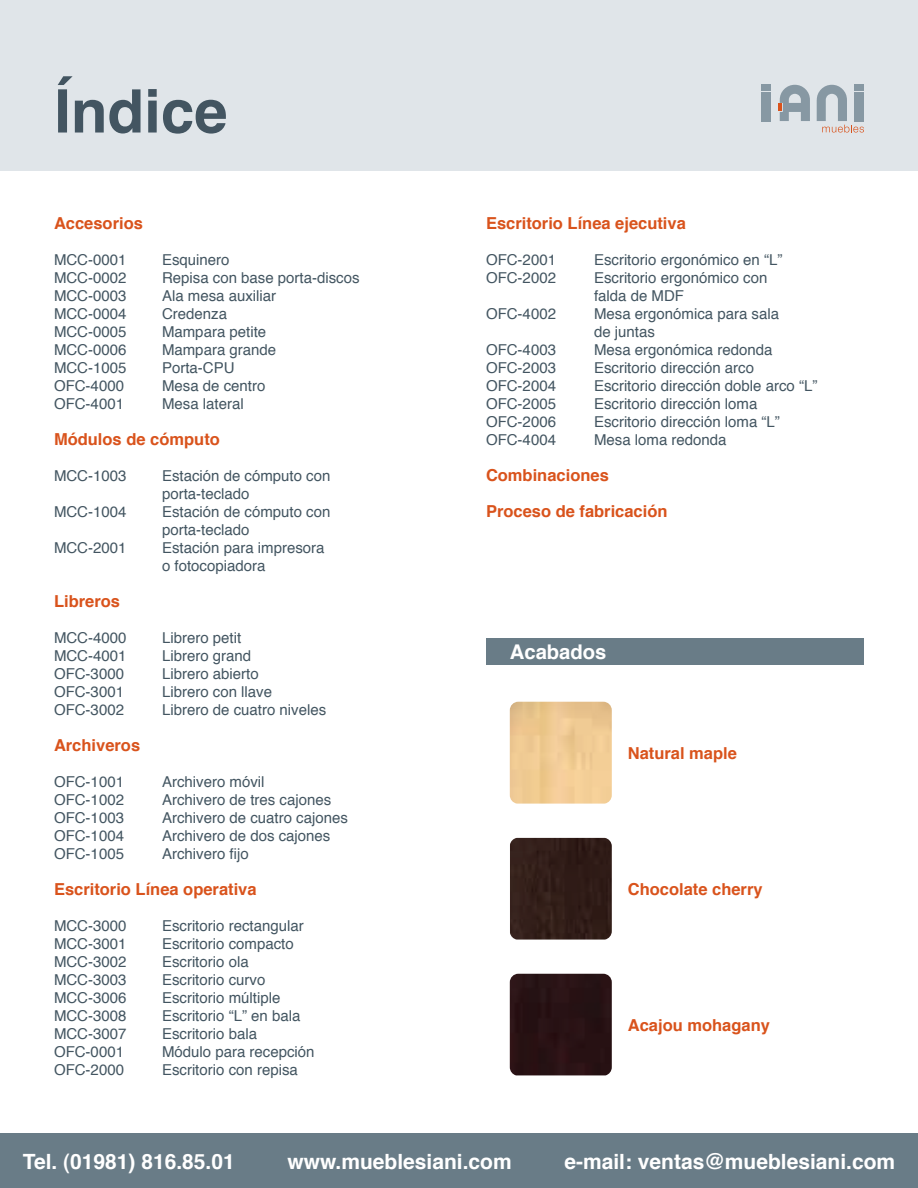
<style>
.page{position:relative;width:918px;height:1188px;background:#fff}
.page>*{position:absolute;margin:0;border:0;box-sizing:border-box;transform-origin:0 0}
.t1{font:700 60px "Helvetica";color:#435561}
.t2{font:700 21px "Helvetica";color:#fff}
.t3{font:700 20.25px "Helvetica";color:#fff}
.t4{font:700 16.5px/36px "Helvetica";color:#d9531c}
.t5{font:15px/18px "Helvetica";color:#435561}
</style>
<div class="page">
<div style="left:0;top:1134px;width:918px;height:54px;background:#697c87"></div>
<div style="left:0;top:0;width:918px;height:170px;background:#e0e5e9"></div>
<div style="left:761px;top:92px;width:9px;height:29px;background:#8798a3"></div>
<div style="left:761px;top:85px;width:9px;height:6px;background:#8798a3"></div>
<svg style="left:779px;top:85px;width:31px;height:36px"></svg>
<svg style="left:817px;top:85px;width:47px;height:48px"></svg>
<div style="left:486px;top:638px;width:378px;height:27px;background:#697c87"></div>
<img style="left:510px;top:702px;width:102px;height:102px">
<div style="left:510px;top:974px;width:102px;height:101px;background:#281214"></div>
<div style="left:510px;top:838px;width:102px;height:102px;background:#311d18"></div>
<h1 class="t1" style="left:54px;top:63px;width:175px">Índice</h1>
<p class="t4" style="left:54px;top:206px;width:90px">Accesorios</p>
<p class="t5" style="left:54px;top:252px;width:74px">MCC-0001</p>
<p class="t5" style="left:162px;top:252px;width:69px">Esquinero</p>
<p class="t5" style="left:54px;top:270px;width:74px">MCC-0002</p>
<p class="t5" style="left:162px;top:270px;width:199px">Repisa con base porta-discos</p>
<p class="t5" style="left:54px;top:288px;width:74px">MCC-0003</p>
<p class="t5" style="left:162px;top:288px;width:116px">Ala mesa auxiliar</p>
<p class="t5" style="left:54px;top:306px;width:74px">MCC-0004</p>
<p class="t5" style="left:162px;top:306px;width:67px">Credenza</p>
<p class="t5" style="left:54px;top:324px;width:74px">MCC-0005</p>
<p class="t5" style="left:162px;top:324px;width:106px">Mampara petite</p>
<p class="t5" style="left:54px;top:342px;width:74px">MCC-0006</p>
<p class="t5" style="left:162px;top:342px;width:116px">Mampara grande</p>
<p class="t5" style="left:54px;top:360px;width:74px">MCC-1005</p>
<p class="t5" style="left:162px;top:360px;width:74px">Porta-CPU</p>
<p class="t5" style="left:54px;top:378px;width:72px">OFC-4000</p>
<p class="t5" style="left:162px;top:378px;width:105px">Mesa de centro</p>
<p class="t5" style="left:54px;top:396px;width:72px">OFC-4001</p>
<p class="t5" style="left:162px;top:396px;width:83px">Mesa lateral</p>
<p class="t4" style="left:54px;top:422px;width:167px">Módulos de cómputo</p>
<p class="t5" style="left:54px;top:468px;width:74px">MCC-1003</p>
<p class="t5" style="left:162px;top:468px;width:170px">Estación de cómputo con porta-teclado</p>
<p class="t5" style="left:54px;top:504px;width:74px">MCC-1004</p>
<p class="t5" style="left:162px;top:504px;width:170px">Estación de cómputo con porta-teclado</p>
<p class="t5" style="left:54px;top:540px;width:74px">MCC-2001</p>
<p class="t5" style="left:162px;top:540px;width:164px">Estación para impresora o fotocopiadora</p>
<p class="t4" style="left:54px;top:584px;width:68px">Libreros</p>
<p class="t5" style="left:54px;top:630px;width:74px">MCC-4000</p>
<p class="t5" style="left:162px;top:630px;width:81px">Librero petit</p>
<p class="t5" style="left:54px;top:648px;width:74px">MCC-4001</p>
<p class="t5" style="left:162px;top:648px;width:91px">Librero grand</p>
<p class="t5" style="left:54px;top:666px;width:72px">OFC-3000</p>
<p class="t5" style="left:162px;top:666px;width:98px">Librero abierto</p>
<p class="t5" style="left:54px;top:684px;width:72px">OFC-3001</p>
<p class="t5" style="left:162px;top:684px;width:112px">Librero con llave</p>
<p class="t5" style="left:54px;top:702px;width:72px">OFC-3002</p>
<p class="t5" style="left:162px;top:702px;width:166px">Librero de cuatro niveles</p>
<p class="t4" style="left:54px;top:728px;width:88px">Archiveros</p>
<p class="t5" style="left:54px;top:774px;width:72px">OFC-1001</p>
<p class="t5" style="left:162px;top:774px;width:104px">Archivero móvil</p>
<p class="t5" style="left:54px;top:792px;width:72px">OFC-1002</p>
<p class="t5" style="left:162px;top:792px;width:171px">Archivero de tres cajones</p>
<p class="t5" style="left:54px;top:810px;width:72px">OFC-1003</p>
<p class="t5" style="left:162px;top:810px;width:187px">Archivero de cuatro cajones</p>
<p class="t5" style="left:54px;top:828px;width:72px">OFC-1004</p>
<p class="t5" style="left:162px;top:828px;width:170px">Archivero de dos cajones</p>
<p class="t5" style="left:54px;top:846px;width:72px">OFC-1005</p>
<p class="t5" style="left:162px;top:846px;width:88px">Archivero fijo</p>
<p class="t4" style="left:54px;top:872px;width:204px">Escritorio Línea operativa</p>
<p class="t5" style="left:54px;top:918px;width:74px">MCC-3000</p>
<p class="t5" style="left:162px;top:918px;width:143px">Escritorio rectangular</p>
<p class="t5" style="left:54px;top:936px;width:74px">MCC-3001</p>
<p class="t5" style="left:162px;top:936px;width:133px">Escritorio compacto</p>
<p class="t5" style="left:54px;top:954px;width:74px">MCC-3002</p>
<p class="t5" style="left:162px;top:954px;width:88px">Escritorio ola</p>
<p class="t5" style="left:54px;top:972px;width:74px">MCC-3003</p>
<p class="t5" style="left:162px;top:972px;width:105px">Escritorio curvo</p>
<p class="t5" style="left:54px;top:990px;width:74px">MCC-3006</p>
<p class="t5" style="left:162px;top:990px;width:120px">Escritorio múltiple</p>
<p class="t5" style="left:54px;top:1008px;width:74px">MCC-3008</p>
<p class="t5" style="left:162px;top:1008px;width:140px">Escritorio “L” en bala</p>
<p class="t5" style="left:54px;top:1026px;width:74px">MCC-3007</p>
<p class="t5" style="left:162px;top:1026px;width:97px">Escritorio bala</p>
<p class="t5" style="left:54px;top:1044px;width:72px">OFC-0001</p>
<p class="t5" style="left:162px;top:1044px;width:154px">Módulo para recepción</p>
<p class="t5" style="left:54px;top:1062px;width:72px">OFC-2000</p>
<p class="t5" style="left:162px;top:1062px;width:137px">Escritorio con repisa</p>
<p class="t4" style="left:486px;top:206px;width:201px">Escritorio Línea ejecutiva</p>
<p class="t5" style="left:486px;top:252px;width:72px">OFC-2001</p>
<p class="t5" style="left:594px;top:252px;width:190px">Escritorio ergonómico en “L”</p>
<p class="t5" style="left:486px;top:270px;width:72px">OFC-2002</p>
<p class="t5" style="left:594px;top:270px;width:175px">Escritorio ergonómico con falda de MDF</p>
<p class="t5" style="left:486px;top:306px;width:72px">OFC-4002</p>
<p class="t5" style="left:594px;top:306px;width:187px">Mesa ergonómica para sala de juntas</p>
<p class="t5" style="left:486px;top:342px;width:72px">OFC-4003</p>
<p class="t5" style="left:594px;top:342px;width:180px">Mesa ergonómica redonda</p>
<p class="t5" style="left:486px;top:360px;width:72px">OFC-2003</p>
<p class="t5" style="left:594px;top:360px;width:162px">Escritorio dirección arco</p>
<p class="t5" style="left:486px;top:378px;width:72px">OFC-2004</p>
<p class="t5" style="left:594px;top:378px;width:225px">Escritorio dirección doble arco “L”</p>
<p class="t5" style="left:486px;top:396px;width:72px">OFC-2005</p>
<p class="t5" style="left:594px;top:396px;width:165px">Escritorio dirección loma</p>
<p class="t5" style="left:486px;top:414px;width:72px">OFC-2006</p>
<p class="t5" style="left:594px;top:414px;width:187px">Escritorio dirección loma “L”</p>
<p class="t5" style="left:486px;top:432px;width:72px">OFC-4004</p>
<p class="t5" style="left:594px;top:432px;width:134px">Mesa loma redonda</p>
<p class="t4" style="left:486px;top:458px;width:183px">Combinaciones<br>Proceso de fabricación</p>
<h3 class="t3" style="left:510px;top:635px;width:98px">Acabados</h3>
<p class="t4" style="left:628px;top:735px;width:111px">Natural maple</p>
<p class="t4" style="left:628px;top:871px;width:136px">Chocolate cherry</p>
<p class="t4" style="left:628px;top:1007px;width:144px">Acajou mohagany</p>
<h2 class="t2" style="left:23px;top:1145px;width:214px">Tel. (01981) 816.85.01</h2>
<h2 class="t2" style="left:287px;top:1145px;width:226px">www.mueblesiani.com</h2>
<h2 class="t2" style="left:564px;top:1145px;width:332px">e-mail: ventas@mueblesiani.com</h2>
</div>
